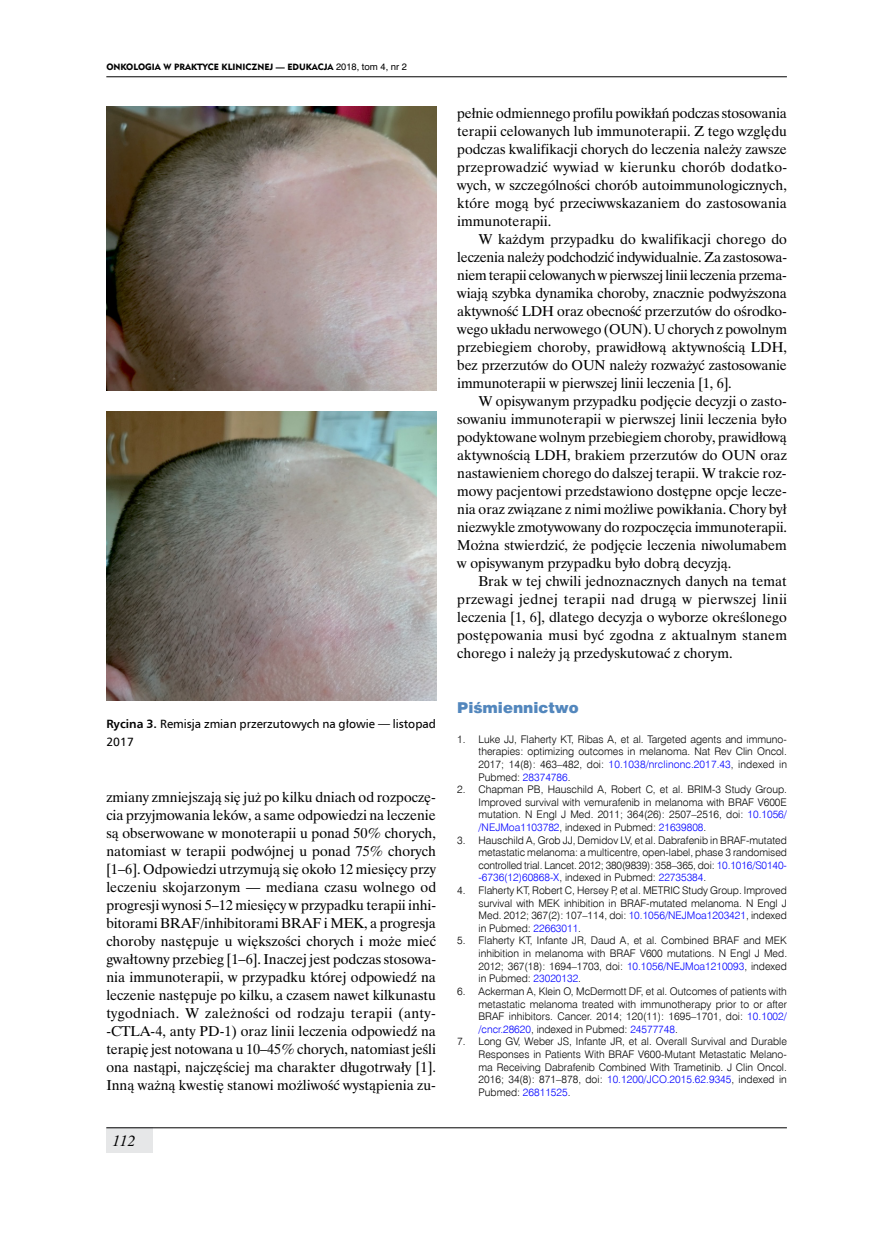
<style>
.page{position:relative;width:872px;height:1234px;background:#fff}
.page>*{position:absolute;margin:0;border:0;box-sizing:border-box;transform-origin:0 0}
.t1{font:15px "Swis 721 Blk EU";color:#5387bd}
.t2{font:italic 15px "Time Ibis EE";color:#000}
.t3{font:14.25px/18px "Time Ibis EE";color:#000;text-align:justify}
.t4{font:12px/18px "Humnst 777 EU";color:#000}
.t5{font:10.5px/12.6px "Swis 721 Lt EU";color:#000;text-align:justify}
.t6{font:9px "Geometric 415 Blk EU";color:#000}
.s1{font-family:"Swis 721 PL";font-size:8.7px}
.s2{font-weight:700}
.s3{color:#00f}
</style>
<div class="page">
<div style="left:106px;top:1127px;width:47px;height:25px;background:#e6e7e8"></div>
<hr style="left:106px;top:76px;width:681px;height:1px;background:#000">
<hr style="left:106px;top:1127px;width:681px;height:1px;background:#000">
<img style="left:106px;top:412px;width:330px;height:288px">
<img style="left:106px;top:106px;width:330px;height:284px">
<p class="t6" style="left:106px;top:61px;width:302px">ONKOLOGIA W PRAKTYCE KLINICZNEJ — EDUKACJA <span class="s1">2018, tom 4, nr 2</span></p>
<p class="t4" style="left:106px;top:714px;width:331px"><span class="s2">Rycina 3.</span> Remisja zmian przerzutowych na głowie — listopad<br>2017</p>
<p class="t3" style="left:106px;top:788px;width:331px">zmiany zmniejszają się już po kilku dniach od rozpoczę&shy;cia przyjmowania leków, a same odpowiedzi na leczenie są obserwowane w monoterapii u ponad 50% chorych, natomiast w terapii podwójnej u ponad 75% chorych [1–6]. Odpowiedzi utrzymują się około 12 miesięcy przy leczeniu skojarzonym — mediana czasu wolnego od progresji wynosi 5–12 miesięcy w przypadku terapii inhi&shy;bitorami BRAF/inhibitorami BRAF i MEK, a progresja choroby następuje u większości chorych i może mieć gwałtowny przebieg [1–6]. Inaczej jest podczas stosowa&shy;nia immunoterapii, w przypadku której odpowiedź na leczenie następuje po kilku, a czasem nawet kilkunastu tygodniach. W zależności od rodzaju terapii (anty--CTLA-4, anty PD-1) oraz linii leczenia odpowiedź na terapię jest notowana u 10–45% chorych, natomiast jeśli ona nastąpi, najczęściej ma charakter długotrwały [1].<br>Inną ważną kwestię stanowi możliwość wystąpienia zu-</p>
<p class="t2" style="left:113px;top:1131px;width:24px">112</p>
<p class="t3" style="left:457px;top:103px;width:331px">pełnie odmiennego profilu powikłań podczas stosowania terapii celowanych lub immunoterapii. Z tego względu podczas kwalifikacji chorych do leczenia należy zawsze przeprowadzić wywiad w kierunku chorób dodatko&shy;wych, w szczególności chorób autoimmunologicznych, które mogą być przeciwwskazaniem do zastosowania immunoterapii.</p>
<p class="t3" style="left:457px;top:229px;width:331px;text-indent:21px">W każdym przypadku do kwalifikacji chorego do leczenia należy podchodzić indywidualnie. Za zastosowa&shy;niem terapii celowanych w pierwszej linii leczenia przema&shy;wiają szybka dynamika choroby, znacznie podwyższona aktywność LDH oraz obecność przerzutów do ośrodko&shy;wego układu nerwowego (OUN). U chorych z powolnym przebiegiem choroby, prawidłową aktywnością LDH, bez przerzutów do OUN należy rozważyć zastosowanie immunoterapii w pierwszej linii leczenia [1, 6].</p>
<p class="t3" style="left:457px;top:391px;width:331px;text-indent:21px">W opisywanym przypadku podjęcie decyzji o zasto&shy;sowaniu immunoterapii w pierwszej linii leczenia było podyktowane wolnym przebiegiem choroby, prawidłową aktywnością LDH, brakiem przerzutów do OUN oraz nastawieniem chorego do dalszej terapii. W trakcie roz&shy;mowy pacjentowi przedstawiono dostępne opcje lecze&shy;nia oraz związane z nimi możliwe powikłania. Chory był niezwykle zmotywowany do rozpoczęcia immunoterapii.<br>Można stwierdzić, że podjęcie leczenia niwolumabem w opisywanym przypadku było dobrą decyzją.</p>
<p class="t3" style="left:457px;top:571px;width:331px;text-indent:21px">Brak w tej chwili jednoznacznych danych na temat przewagi jednej terapii nad drugą w pierwszej linii leczenia [1, 6], dlatego decyzja o wyborze określonego postępowania musi być zgodna z aktualnym stanem chorego i należy ją przedyskutować z chorym.</p>
<p class="t1" style="left:457px;top:697px;width:123px">Piśmiennictwo</p>
<p class="t5" style="left:478px;top:732px;width:310px;text-indent:-21px">1. Luke JJ, Flaherty KT, Ribas A, et al. Targeted agents and immuno&shy;therapies: optimizing outcomes in melanoma. Nat Rev Clin Oncol.<br>2017; 14(8): 463–482, doi: <span class="s3">10.1038/nrclinonc.2017.43</span>, indexed in Pubmed: <span class="s3">28374786</span>.</p>
<p class="t5" style="left:478px;top:783px;width:310px;text-indent:-21px">2. Chapman PB, Hauschild A, Robert C, et al. BRIM-3 Study Group.<br>Improved survival with vemurafenib in melanoma with BRAF V600E mutation. N Engl J Med. 2011; 364(26): 2507–2516, doi: <span class="s3">10.1056/ /NEJMoa1103782</span>, indexed in Pubmed: <span class="s3">21639808</span>.</p>
<p class="t5" style="left:478px;top:833px;width:310px;text-indent:-21px">3. Hauschild A, Grob JJ, Demidov LV, et al. Dabrafenib in BRAF-mutated metastatic melanoma: a multicentre, open-label, phase 3 randomised controlled trial. Lancet. 2012; 380(9839): 358–365, doi: <span class="s3">10.1016/S0140- -6736(12)60868-X</span>, indexed in Pubmed: <span class="s3">22735384</span>.</p>
<p class="t5" style="left:478px;top:884px;width:310px;text-indent:-21px">4. Flaherty KT, Robert C, Hersey P, et al. METRIC Study Group. Improved survival with MEK inhibition in BRAF-mutated melanoma. N Engl J Med. 2012; 367(2): 107–114, doi: <span class="s3">10.1056/NEJMoa1203421</span>, indexed in Pubmed: <span class="s3">22663011</span>.</p>
<p class="t5" style="left:478px;top:934px;width:310px;text-indent:-21px">5. Flaherty KT, Infante JR, Daud A, et al. Combined BRAF and MEK inhibition in melanoma with BRAF V600 mutations. N Engl J Med.<br>2012; 367(18): 1694–1703, doi: <span class="s3">10.1056/NEJMoa1210093</span>, indexed in Pubmed: <span class="s3">23020132</span>.</p>
<p class="t5" style="left:478px;top:984px;width:310px;text-indent:-21px">6. Ackerman A, Klein O, McDermott DF, et al. Outcomes of patients with metastatic melanoma treated with immunotherapy prior to or after BRAF inhibitors. Cancer. 2014; 120(11): 1695–1701, doi: <span class="s3">10.1002/ /cncr.28620</span>, indexed in Pubmed: <span class="s3">24577748</span>.</p>
<p class="t5" style="left:478px;top:1035px;width:310px;text-indent:-21px">7. Long GV, Weber JS, Infante JR, et al. Overall Survival and Durable Responses in Patients With BRAF V600-Mutant Metastatic Melano&shy;ma Receiving Dabrafenib Combined With Trametinib. J Clin Oncol.<br>2016; 34(8): 871–878, doi: <span class="s3">10.1200/JCO.2015.62.9345</span>, indexed in Pubmed: <span class="s3">26811525</span>.</p>
</div>
